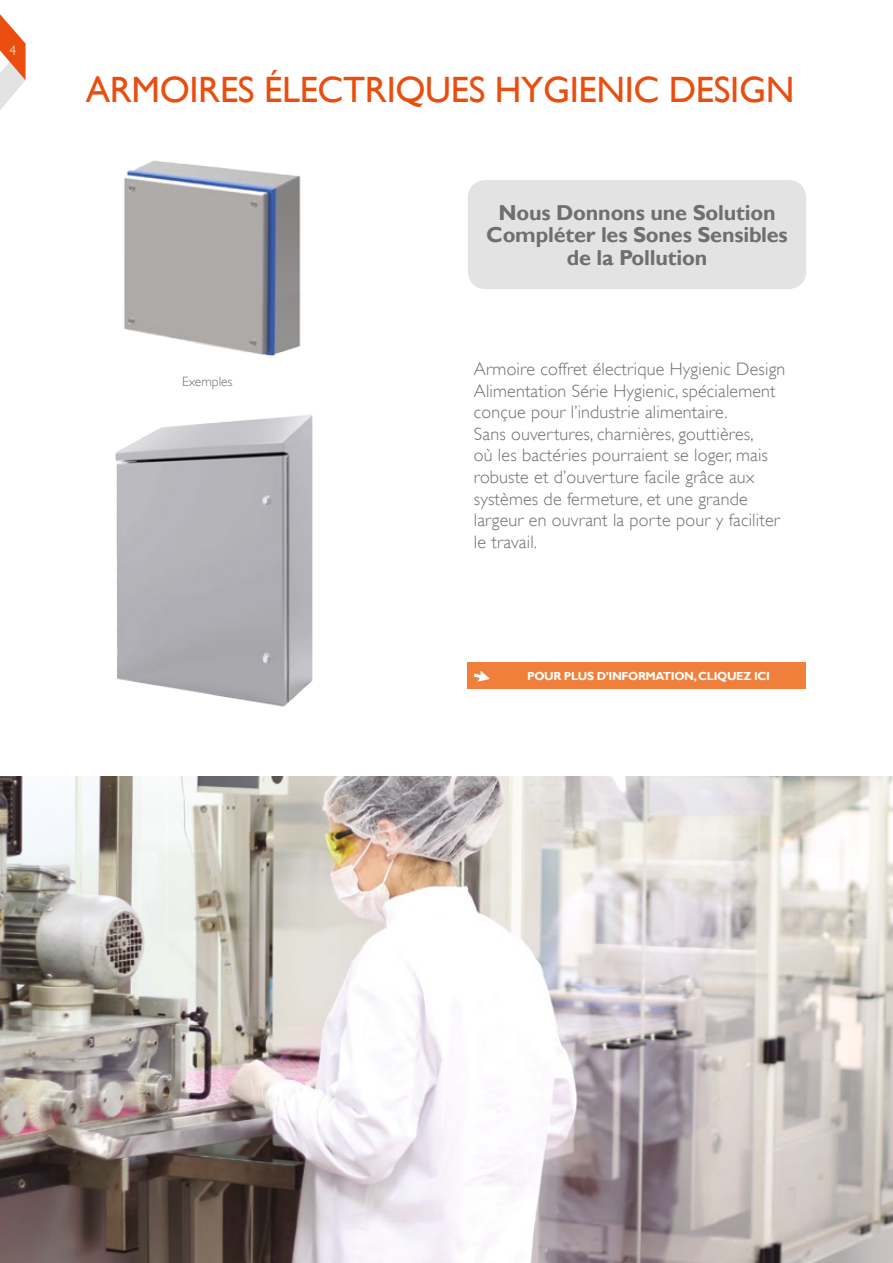
<style>
.page{position:relative;width:893px;height:1263px;background:#fff}
.page>*{position:absolute;margin:0;border:0;box-sizing:border-box;transform-origin:0 0}
.t1{font:36.6px "Gill Sans";letter-spacing:-.01em;color:#e94e0f}
.t2{font:700 21.6px/22.5px "Gill Sans";letter-spacing:-.01em;color:#706f6f;text-align:center}
.t3{font:300 18px/21.6px "Gill Sans";letter-spacing:.01em;color:#706f6f}
.t4{font:300 13.5px "Gill Sans";color:#706f6f}
.t5{font:300 13.5px "Gill Sans";color:#fff}
.t6{font:700 11.7px "Gill Sans";letter-spacing:-.03em;color:#fff}
</style>
<div class="page">
<svg style="left:0;top:14px;width:26px;height:96px"></svg>
<div style="left:468px;top:180px;width:338px;height:109px;background:#e3e3e3;border-radius:18px"></div>
<div style="left:468px;top:662px;width:338px;height:27px;background:#f07f3c"></div>
<svg style="left:474px;top:671px;width:15px;height:10px"></svg>
<img style="left:0;top:776px;width:893px;height:487px">
<img style="left:124px;top:160px;width:177px;height:196px">
<img style="left:115px;top:415px;width:198px;height:292px">
<p class="t5" style="left:10px;top:43px;width:8px">4</p>
<h1 class="t1" style="left:86px;top:68px;width:710px">ARMOIRES ÉLECTRIQUES HYGIENIC DESIGN</h1>
<p class="t4" style="left:182px;top:374px;width:52px">Exemples</p>
<p class="t2" style="left:486px;top:202px;width:303px">Nous Donnons une Solution<br>Compléter les Sones Sensibles de la Pollution</p>
<p class="t3" style="left:474px;top:358px;width:313px">Armoire coffret électrique Hygienic Design Alimentation Série Hygienic, spécialement conçue pour l’industrie alimentaire.<br>Sans ouvertures, charnières, gouttières,<br>où les bactéries pourraient se loger, mais robuste et d’ouverture facile grâce aux systèmes de fermeture, et une grande largeur en ouvrant la porte pour y faciliter le travail.</p>
<p class="t6" style="left:527px;top:669px;width:244px">POUR PLUS D’INFORMATION, CLIQUEZ ICI</p>
</div>
